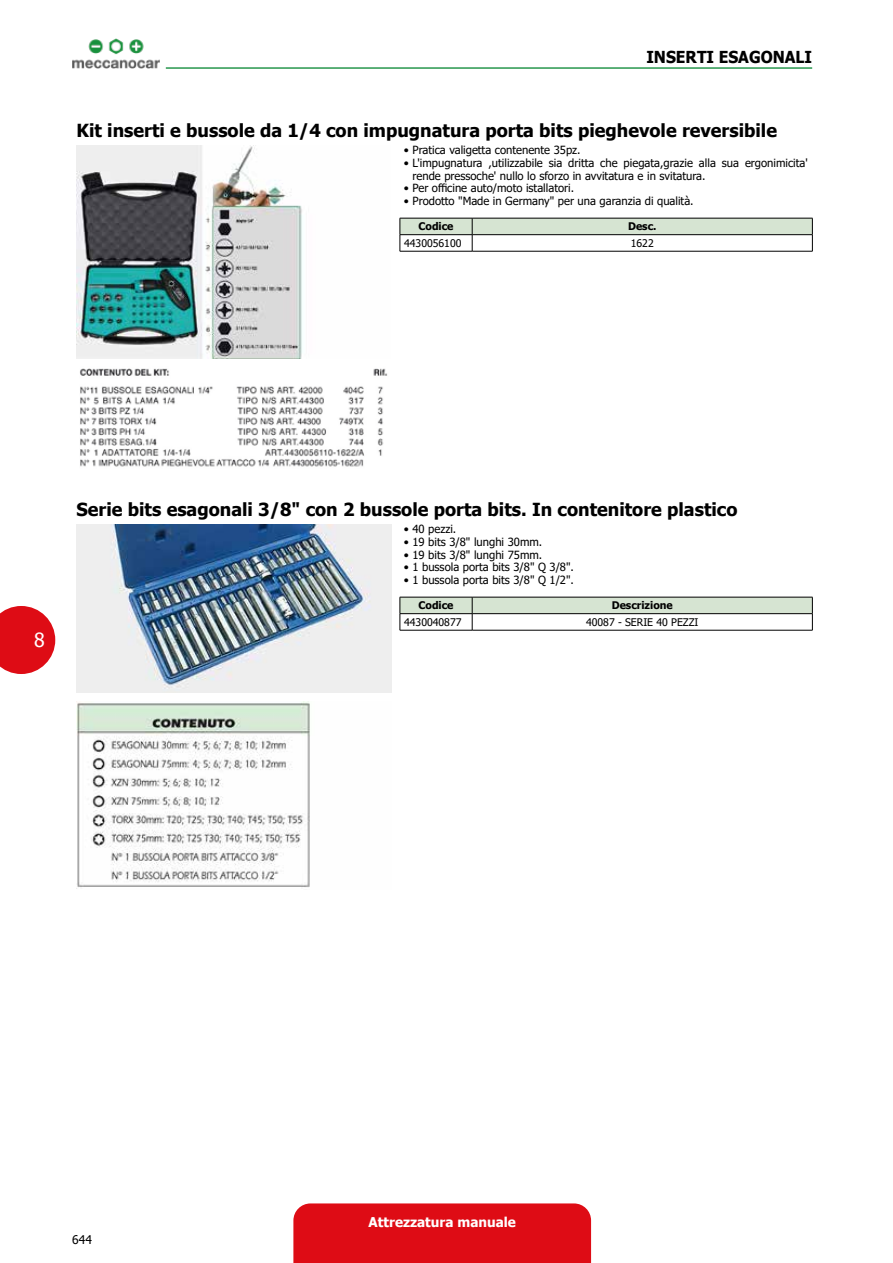
<style>
.page{position:relative;width:893px;height:1263px;background:#fff}
.page>*{position:absolute;margin:0;border:0;box-sizing:border-box;transform-origin:0 0}
.t1{font:19.5px "Tahoma";color:#fff}
.t2{font:700 18px "Tahoma";color:#000}
.t3{font:700 16.5px "Tahoma";color:#000;scale:.95 1}
.t4{font:700 13.5px "Tahoma";color:#fff}
.t5{font:12px "Tahoma";color:#000}
.t6{font:11.25px/12.8px "Tahoma";color:#000}
.t7{font:10.5px "Tahoma";color:#000}
.t8{font:700 10.5px "Tahoma";color:#000}
</style>
<div class="page">
<div style="left:293px;top:1203px;width:298px;height:60px;background:#de0c15"></div>
<svg style="left:0;top:606px;width:55px;height:68px;background:#e33139"></svg>
<img style="left:72px;top:38px;width:87px;height:31px">
<hr style="left:166px;top:67px;width:646px;height:2px;background:#28974e">
<img style="left:77px;top:146px;width:225px;height:212px">
<img style="left:80px;top:368px;width:307px;height:99px">
<svg style="left:400px;top:218px;width:413px;height:33px"></svg>
<hr style="left:400px;top:251px;width:72px;height:1px;background:#000">
<hr style="left:472px;top:251px;width:341px;height:1px;background:#000">
<img style="left:77px;top:525px;width:314px;height:168px">
<img style="left:77px;top:701px;width:233px;height:186px">
<svg style="left:400px;top:597px;width:413px;height:33px"></svg>
<hr style="left:400px;top:630px;width:72px;height:1px;background:#000">
<hr style="left:472px;top:630px;width:341px;height:1px;background:#000">
<h3 class="t3" style="left:646px;top:45px;width:99px">Inserti esag</h3>
<h3 class="t3" style="left:761px;top:45px;width:25px">onal</h3>
<h3 class="t3" style="left:805px;top:45px;width:9px">i</h3>
<h2 class="t2" style="left:77px;top:118px;width:702px">Kit inserti e bussole da 1/4 con impugnatura porta bits pieghevole reversibile</h2>
<p class="t6" style="left:404px;top:144px;width:178px">• Pratica valigetta contenente 35pz.</p>
<p class="t6" style="left:412px;top:157px;width:397px;text-indent:-9px">• L'impugnatura ,utilizzabile sia dritta che piegata,grazie alla sua ergonimicita' rende pressoche' nullo lo sforzo in avvitatura e in svitatura.</p>
<p class="t6" style="left:404px;top:183px;width:172px">• Per officine auto/moto istallatori.</p>
<p class="t6" style="left:404px;top:195px;width:291px">• Prodotto "Made in Germany" per una garanzia di qualità.</p>
<p class="t8" style="left:418px;top:219px;width:37px">Codice</p>
<p class="t8" style="left:628px;top:219px;width:30px">Desc.</p>
<p class="t7" style="left:404px;top:236px;width:59px">4430056100</p>
<p class="t7" style="left:631px;top:236px;width:24px">1622</p>
<h1 class="t1" style="left:34px;top:627px;width:12px">8</h1>
<h2 class="t2" style="left:77px;top:497px;width:662px">Serie bits esagonali 3/8" con 2 bussole porta bits. In contenitore plastico</h2>
<p class="t6" style="left:404px;top:523px;width:54px">• 40 pezzi.</p>
<p class="t6" style="left:404px;top:536px;width:140px">• 19 bits 3/8" lunghi 30mm.</p>
<p class="t6" style="left:404px;top:549px;width:140px">• 19 bits 3/8" lunghi 75mm.</p>
<p class="t6" style="left:404px;top:562px;width:172px">• 1 bussola porta bits 3/8" Q 3/8".</p>
<p class="t6" style="left:404px;top:574px;width:172px">• 1 bussola porta bits 3/8" Q 1/2".</p>
<p class="t8" style="left:418px;top:598px;width:37px">Codice</p>
<p class="t8" style="left:612px;top:598px;width:62px">Descrizione</p>
<p class="t7" style="left:404px;top:615px;width:59px">4430040877</p>
<p class="t7" style="left:586px;top:615px;width:114px">40087 - SERIE 40 PEZZI</p>
<p class="t5" style="left:72px;top:1231px;width:21px">644</p>
<p class="t4" style="left:369px;top:1212px;width:149px">Attrezzatura manuale</p>
</div>
